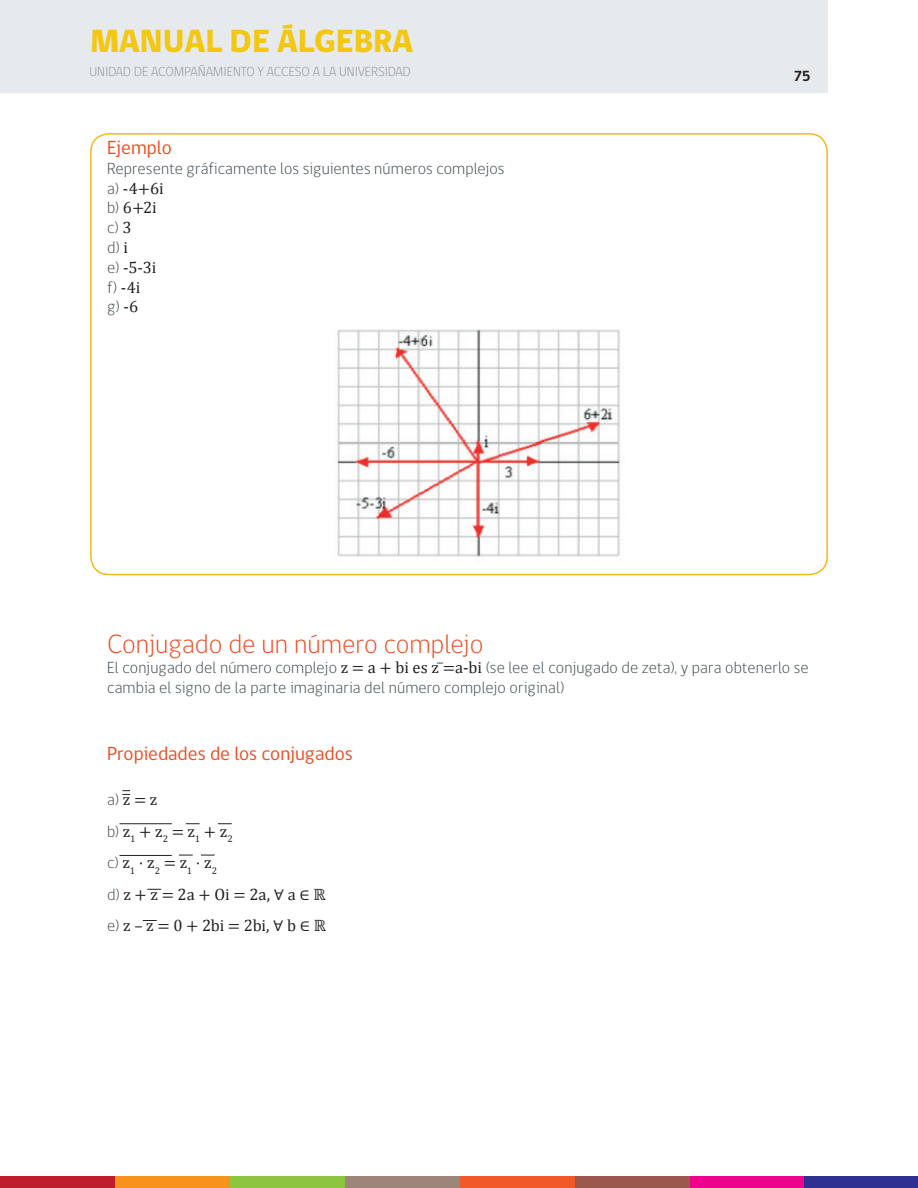
<style>
.page{position:relative;width:918px;height:1188px;background:#fff}
.page>*{position:absolute;margin:0;border:0;box-sizing:border-box;transform-origin:0 0}
.t1{font:800 33px "gob CL";color:#f3c712}
.t2{font:300 27px "gob CL";color:#eb4d23}
.t3{font:19.5px "gob CL";color:#eb4d23}
.t4{font:300 16.5px/19.8px "gob CL";letter-spacing:.005em;color:#3e4950}
.t5{font:16.5px/31.5px "Cambria Math";letter-spacing:-.01em;color:#231f20}
.t6{font:700 15px "gob CL";color:#231f20}
.t7{font:300 13.5px "gob CL";color:#939598}
.s1{font-family:"gob CL";font-weight:300;color:#3e4950}
.s2{font-family:"Cambria Math";font-weight:400;color:#231f20}
</style>
<div class="page">
<div style="left:0;top:0;width:828px;height:92px;background:#e7eaec"></div>
<div style="left:804px;top:1177px;width:114px;height:11px;background:#2e3092"></div>
<div style="left:689px;top:1177px;width:115px;height:11px;background:#ed028c"></div>
<div style="left:575px;top:1177px;width:114px;height:11px;background:#9a594b"></div>
<div style="left:460px;top:1177px;width:115px;height:11px;background:#f15929"></div>
<div style="left:345px;top:1177px;width:115px;height:11px;background:#9b8679"></div>
<div style="left:230px;top:1177px;width:115px;height:11px;background:#8bc63e"></div>
<div style="left:115px;top:1177px;width:115px;height:11px;background:#f7931d"></div>
<div style="left:1px;top:1177px;width:114px;height:11px;background:#be1d2c"></div>
<div style="left:90px;top:133px;width:738px;height:442px;border:2px solid #f4ba18;border-radius:18px"></div>
<img style="left:337px;top:329px;width:284px;height:228px">
<svg style="left:122px;top:790px;width:8px;height:5px"></svg>
<hr style="left:119px;top:823px;width:53px;height:1px;background:#231f20">
<hr style="left:119px;top:855px;width:53px;height:1px;background:#231f20">
<svg style="left:186px;top:823px;width:14px;height:1px"></svg>
<svg style="left:218px;top:823px;width:14px;height:1px"></svg>
<svg style="left:143px;top:920px;width:14px;height:1px"></svg>
<svg style="left:147px;top:889px;width:14px;height:1px"></svg>
<svg style="left:179px;top:855px;width:14px;height:1px"></svg>
<svg style="left:201px;top:855px;width:14px;height:1px"></svg>
<h1 class="t1" style="left:90px;top:18px;width:324px">MANUAL DE ÁLGEBRA</h1>
<p class="t7" style="left:90px;top:62px;width:323px">UNIDAD DE ACOMPAÑAMIENTO Y ACCESO A LA UNIVERSIDAD</p>
<p class="t3" style="left:107px;top:134px;width:66px">Ejemplo</p>
<p class="t4" style="left:107px;top:159px;width:399px">Represente gráficamente los siguientes números complejos</p>
<p class="t5" style="left:107px;top:178px;width:58px;line-height:19.8px"><span class="s1">a)</span> -4+6i <span class="s1">b)</span> 6+2i</p>
<p class="t4" style="left:107px;top:218px;width:26px">c) <span class="s2">3 </span>d) <span class="s2">i</span></p>
<p class="t5" style="left:107px;top:257px;width:51px;line-height:19.8px"><span class="s1">e)</span> -5-3i <span class="s1">f)</span> -4i</p>
<p class="t4" style="left:107px;top:297px;width:33px">g) <span class="s2">-6</span></p>
<p class="t6" style="left:794px;top:66px;width:19px">75</p>
<h2 class="t2" style="left:107px;top:626px;width:378px">Conjugado de un número complejo</h2>
<p class="t4" style="left:107px;top:658px;width:703px">El conjugado del número complejo <span class="s2">z = a + bi es z ̅=a-bi</span> (se lee el conjugado de zeta), y para obtenerlo se cambia el signo de la parte imaginaria del número complejo original)</p>
<p class="t3" style="left:107px;top:740px;width:247px">Propiedades de los conjugados</p>
<p class="t5" style="left:107px;top:784px;width:221px"><span class="s1">a)</span> z = z<br><span class="s1">b)</span> z<sub>1</sub> + z<sub>2</sub> = z<sub>1</sub> + z<sub>2<br></sub><span class="s1">c)</span> z<sub>1</sub> · z<sub>2</sub> = z<sub>1</sub> · z<sub>2<br></sub><span class="s1">d)</span> z + z = 2a + Oi = 2a, ∀ a ∈ ℝ <span class="s1">e)</span> z – z = 0 + 2bi = 2bi, ∀ b ∈ ℝ</p>
</div>
